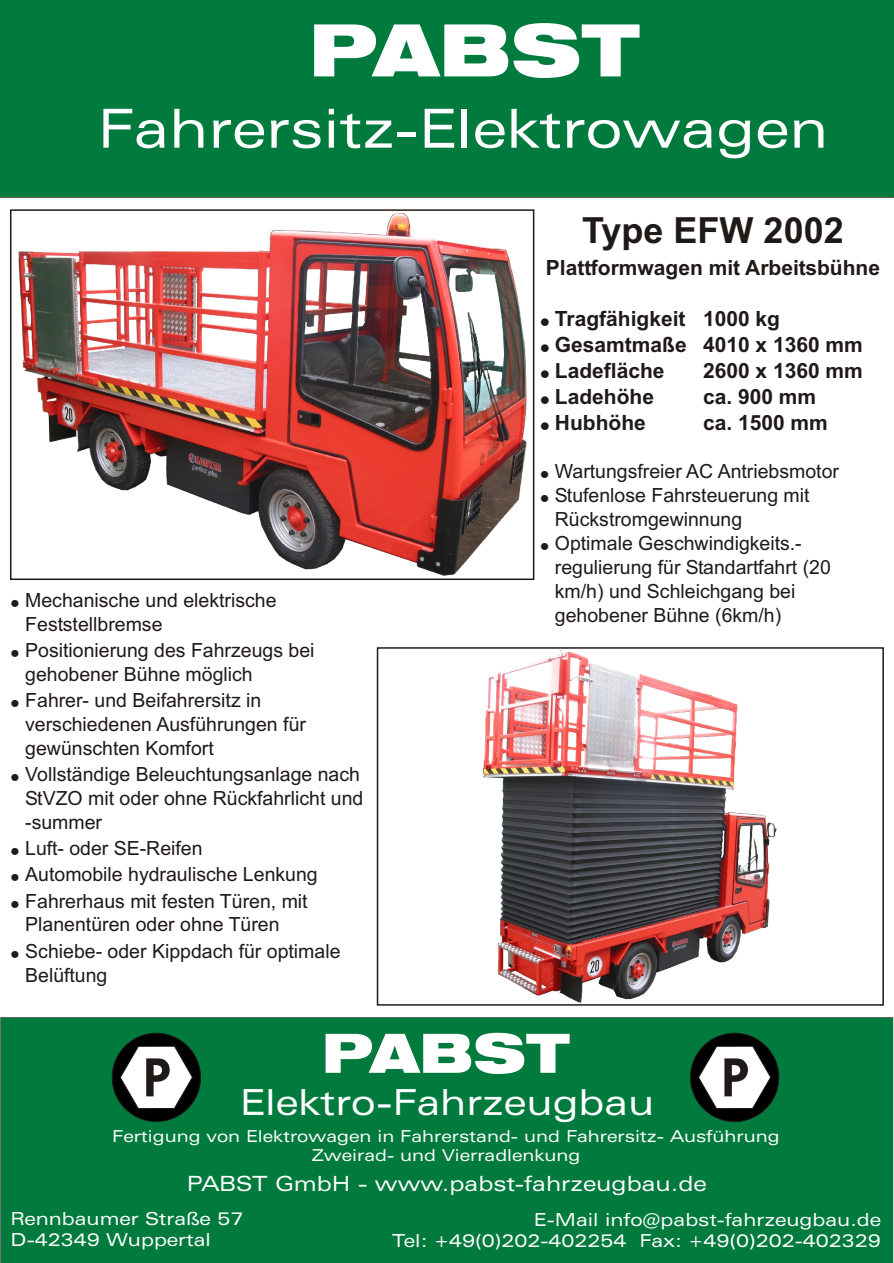
<style>
.page{position:relative;width:894px;height:1263px;background:#fff}
.page>*{position:absolute;margin:0;border:0;box-sizing:border-box;transform-origin:0 0}
.t1{font:72px "Swis 721 Blk Ex BT";color:#fff}
.t2{font:54px "Zurich Ex BT";color:#fff}
.t3{font:54px "Swis 721 Blk Ex BT";color:#fff}
.t4{font:700 53.4px "Avant Garde Bk BT";color:#1f1a17}
.t5{font:36px "Zurich Ex BT";color:#fff}
.t6{font:700 36px "Arial";color:#1f1a17}
.t7{font:700 21px/25.8px "Arial";color:#1f1a17}
.t8{font:21px "Zurich Ex BT";color:#fff}
.t9{font:19.5px/24px "Arial";color:#1f1a17}
.t10{font:18px/21.1px "Zurich Ex BT";color:#fff}
.t11{font:16.5px/19.4px "Zurich Ex BT";color:#fff;text-align:center}
</style>
<div class="page">
<div style="left:10px;top:209px;width:524px;height:371px;border:2px solid #1f1a17"></div>
<div style="left:377px;top:647px;width:507px;height:359px;background:#fff;border:2px solid #1f1a17"></div>
<div style="left:0;top:0;width:894px;height:197px;background:#007a3d"></div>
<div style="left:1px;top:1018px;width:892px;height:245px;background:#007a3d"></div>
<div style="left:112px;top:1033px;width:89px;height:89px;background:#000;border:1px solid #1f1a17;border-radius:50%"></div>
<svg style="left:120px;top:1046px;width:73px;height:63px"></svg>
<div style="left:690px;top:1033px;width:89px;height:89px;background:#000;border:1px solid #1f1a17;border-radius:50%"></div>
<svg style="left:698px;top:1046px;width:73px;height:63px"></svg>
<img style="left:18px;top:214px;width:508px;height:362px">
<img style="left:484px;top:650px;width:293px;height:353px">
<h1 class="t1" style="left:308px;top:22px;width:333px">PABST</h1>
<h2 class="t2" style="left:97px;top:107px;width:733px">Fahrersitz-Elektrowagen</h2>
<p class="t9" style="left:25px;top:590px;width:253px">Mechanische und elektrische<br>Feststellbremse</p>
<p class="t9" style="left:25px;top:640px;width:291px">Positionierung des Fahrzeugs bei gehobener Bühne möglich</p>
<p class="t9" style="left:25px;top:690px;width:282px">Fahrer- und Beifahrersitz in verschiedenen Ausführungen für gewünschten Komfort</p>
<p class="t9" style="left:25px;top:764px;width:340px">Vollständige Beleuchtungsanlage nach<br>StVZO mit oder ohne Rückfahrlicht und -summer</p>
<p class="t9" style="left:25px;top:837px;width:294px;line-height:26.1px">Luft- oder SE-Reifen<br>Automobile hydraulische Lenkung<br>Fahrerhaus mit festen Türen, mit</p>
<p class="t9" style="left:25px;top:913px;width:317px;line-height:26.1px">Planentüren oder ohne Türen<br>Schiebe- oder Kippdach für optimale</p>
<p class="t9" style="left:25px;top:965px;width:84px">Belüftung</p>
<h3 class="t6" style="left:582px;top:217px;width:263px">Type EFW 2002</h3>
<p class="t7" style="left:546px;top:256px;width:336px">Plattformwagen mit Arbeitsbühne</p>
<p class="t7" style="left:555px;top:308px;width:310px">Tragfähigkeit 1000 kg<br>Gesamtmaße 4010 x 1360 mm<br>Ladefläche</p>
<p class="t7" style="left:703px;top:360px;width:161px">2600 x 1360 mm</p>
<p class="t7" style="left:555px;top:385px;width:101px">Ladehöhe</p>
<p class="t7" style="left:703px;top:385px;width:115px">ca. 900 mm</p>
<p class="t7" style="left:555px;top:411px;width:92px">Hubhöhe</p>
<p class="t7" style="left:703px;top:411px;width:126px">ca. 1500 mm</p>
<p class="t9" style="left:555px;top:461px;width:286px">Wartungsfreier AC Antriebsmotor<br>Stufenlose Fahrsteuerung mit<br>Rückstromgewinnung<br>Optimale Geschwindigkeits.- regulierung für Standartfahrt (20 km/h) und Schleichgang bei gehobener Bühne (6km/h)</p>
<h2 class="t3" style="left:321px;top:1032px;width:250px">PABST</h2>
<h3 class="t5" style="left:240px;top:1088px;width:416px">Elektro-Fahrzeugbau</h3>
<p class="t11" style="left:112px;top:1128px;width:669px">Fertigung von Elektrowagen in Fahrerstand- und Fahrersitz- Ausführung<br>Zweirad- und Vierradlenkung</p>
<h3 class="t4" style="left:143px;top:1056px;width:29px">P</h3>
<h3 class="t4" style="left:721px;top:1056px;width:29px">P</h3>
<p class="t8" style="left:187px;top:1175px;width:521px">PABST GmbH - www.pabst-fahrzeugbau.de</p>
<p class="t10" style="left:10px;top:1210px;width:234px">Rennbaumer Straße 57<br>D-42349 Wuppertal</p>
<p class="t10" style="left:392px;top:1211px;width:491px;text-align:right">E-Mail info@pabst-fahrzeugbau.de<br>Tel: +49(0)202-402254 Fax: +49(0)202-402329</p>
</div>
